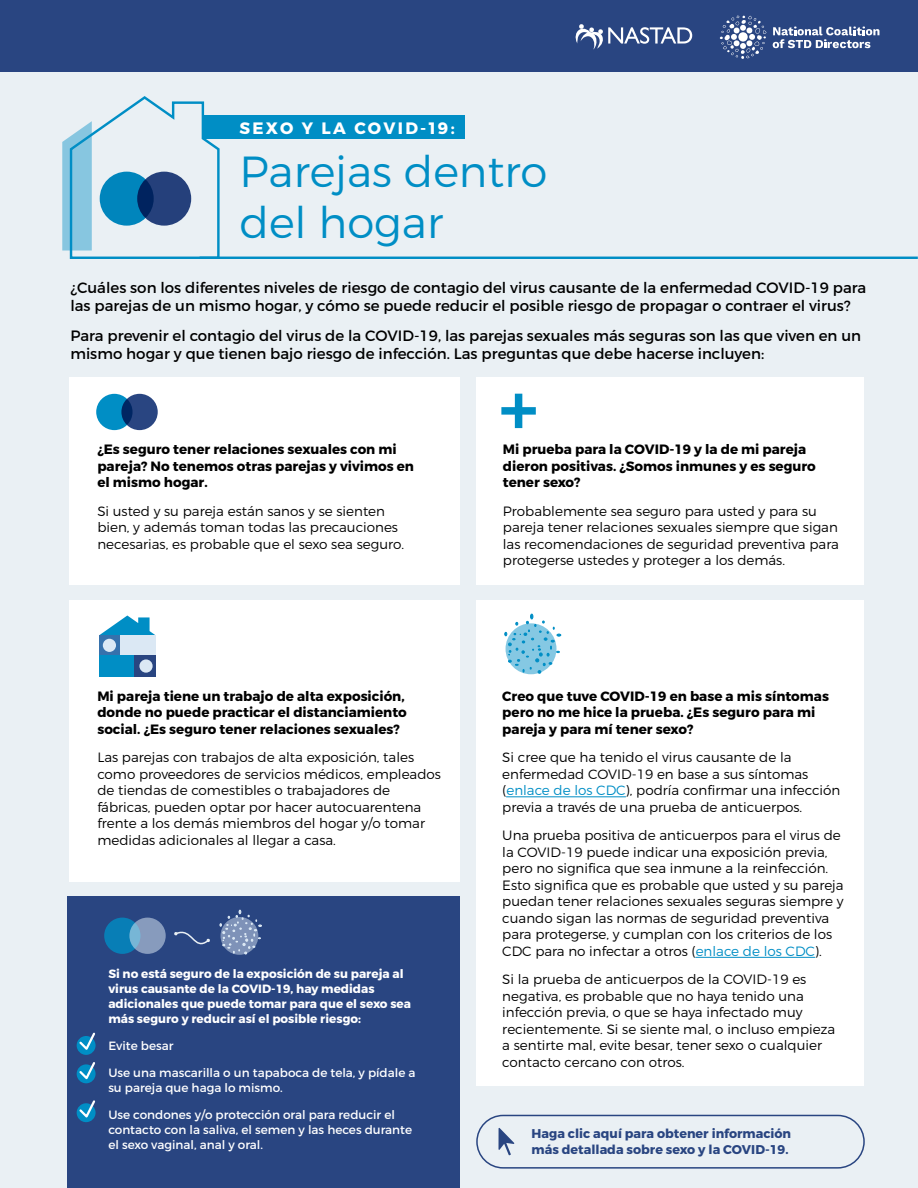
<style>
.page{position:relative;width:918px;height:1188px;background:#fff}
.page>*{position:absolute;margin:0;border:0;box-sizing:border-box;transform-origin:0 0}
.t1{font:300 43.5px/50.7px "Montserrat";color:#008ec5}
.t2{font:700 16.5px "Montserrat";letter-spacing:.14em;color:#fff}
.t3{font:15px/18px "Montserrat";color:#000}
.t4{font:300 13.5px/16.5px "Montserrat";color:#000}
.t5{font:700 13.5px/16.5px "Montserrat";color:#000}
.t6{font:700 12.75px/15.9px "Montserrat";color:#294581}
.t7{font:12px/15px "Montserrat";color:#fff}
.t8{font:700 12px/15px "Montserrat";color:#fff}
.s1{color:#008ec5}
</style>
<div class="page">
<div style="left:0;top:71px;width:918px;height:1116px;background:#eaf0f4"></div>
<div style="left:69px;top:378px;width:391px;height:207px;background:#fff"></div>
<div style="left:476px;top:378px;width:388px;height:207px;background:#fff"></div>
<div style="left:476px;top:601px;width:388px;height:485px;background:#fff"></div>
<div style="left:69px;top:601px;width:391px;height:281px;background:#fff"></div>
<div style="left:0;top:0;width:918px;height:71px;background:#294581"></div>
<div style="left:203px;top:115px;width:261px;height:24px;background:#008ec5"></div>
<svg style="left:575px;top:24px;width:117px;height:26px"></svg>
<div style="left:67px;top:896px;width:393px;height:292px;background:#294581"></div>
<svg style="left:77px;top:1036px;width:19px;height:19px"></svg>
<div style="left:77px;top:1064px;width:19px;height:19px;background:#008ec5;border-radius:50%"></div>
<svg style="left:77px;top:1032px;width:19px;height:21px"></svg>
<svg style="left:77px;top:1062px;width:19px;height:20px"></svg>
<div style="left:77px;top:1103px;width:19px;height:19px;background:#008ec5;border-radius:50%"></div>
<svg style="left:77px;top:1100px;width:19px;height:20px"></svg>
<svg style="left:720px;top:15px;width:47px;height:44px"></svg>
<svg style="left:773px;top:27px;width:106px;height:21px"></svg>
<hr style="left:506px;top:796px;width:120px;height:1px;background:#008ec5">
<hr style="left:696px;top:957px;width:119px;height:1px;background:#008ec5">
<svg style="left:99px;top:616px;width:56px;height:20px"></svg>
<div style="left:99px;top:655px;width:36px;height:22px;background:#008ec5"></div>
<div style="left:134px;top:655px;width:21px;height:22px;background:#294581"></div>
<div style="left:99px;top:636px;width:21px;height:19px;background:#3671ac"></div>
<div style="left:120px;top:636px;width:35px;height:19px;background:#dbe8f4"></div>
<div style="left:103px;top:639px;width:13px;height:13px;background:#dbe8f4;border-radius:50%"></div>
<div style="left:139px;top:659px;width:14px;height:14px;background:#dbe8f4;border-radius:50%"></div>
<svg style="left:504px;top:614px;width:57px;height:60px"></svg>
<svg style="left:220px;top:910px;width:42px;height:44px"></svg>
<div style="left:96px;top:394px;width:37px;height:36px;background:#008ec5;border-radius:50%"></div>
<svg style="left:121px;top:394px;width:37px;height:36px"></svg>
<div style="left:104px;top:918px;width:37px;height:36px;background:#087eb6;border-radius:50%"></div>
<svg style="left:129px;top:918px;width:37px;height:36px"></svg>
<svg style="left:501px;top:394px;width:35px;height:34px"></svg>
<svg style="left:62px;top:96px;width:159px;height:163px"></svg>
<hr style="left:200px;top:257px;width:718px;height:2px;background:#008ec5">
<svg style="left:174px;top:931px;width:36px;height:14px"></svg>
<div style="left:476px;top:1115px;width:389px;height:54px;border:2px solid #294581;border-radius:26px"></div>
<svg style="left:499px;top:1128px;width:16px;height:27px"></svg>
<p class="t2" style="left:240px;top:117px;width:217px">SEXO Y LA COVID-19:</p>
<h1 class="t1" style="left:240px;top:146px;width:309px">Parejas dentro del hogar</h1>
<p class="t3" style="left:70px;top:278px;width:797px">¿Cuáles son los diferentes niveles de riesgo de contagio del virus causante de la enfermedad COVID-19 para las parejas de un mismo hogar, y cómo se puede reducir el posible riesgo de propagar o contraer el virus?</p>
<p class="t3" style="left:70px;top:326px;width:792px">Para prevenir el contagio del virus de la COVID-19, las parejas sexuales más seguras son las que viven en un mismo hogar y que tienen bajo riesgo de infección. Las preguntas que debe hacerse incluyen:</p>
<p class="t5" style="left:97px;top:441px;width:318px">¿Es seguro tener relaciones sexuales con mi pareja? No tenemos otras parejas y vivimos en el mismo hogar.</p>
<p class="t4" style="left:97px;top:502px;width:308px">Si usted y su pareja están sanos y se sienten bien, y además toman todas las precauciones necesarias, es probable que el sexo sea seguro.</p>
<p class="t5" style="left:97px;top:688px;width:311px">Mi pareja tiene un trabajo de alta exposición, donde no puede practicar el distanciamiento social. ¿Es seguro tener relaciones sexuales?</p>
<p class="t4" style="left:97px;top:749px;width:345px">Las parejas con trabajos de alta exposición, tales como proveedores de servicios médicos, empleados de tiendas de comestibles o trabajadores de fábricas, pueden optar por hacer autocuarentena frente a los demás miembros del hogar y/o tomar medidas adicionales al llegar a casa.</p>
<p class="t8" style="left:108px;top:966px;width:304px">Si no está seguro de la exposición de su pareja al virus causante de la COVID-19, hay medidas adicionales que puede tomar para que el sexo sea más seguro y reducir así el posible riesgo:</p>
<p class="t7" style="left:108px;top:1038px;width:67px">Evite besar</p>
<p class="t7" style="left:108px;top:1065px;width:309px">Use una mascarilla o un tapaboca de tela, y pídale a su pareja que haga lo mismo.</p>
<p class="t7" style="left:108px;top:1107px;width:305px">Use condones y/o protección oral para reducir el contacto con la saliva, el semen y las heces durante el sexo vaginal, anal y oral.</p>
<p class="t5" style="left:503px;top:441px;width:315px">Mi prueba para la COVID-19 y la de mi pareja dieron positivas. ¿Somos inmunes y es seguro tener sexo?</p>
<p class="t4" style="left:503px;top:502px;width:337px">Probablemente sea seguro para usted y para su pareja tener relaciones sexuales siempre que sigan las recomendaciones de seguridad preventiva para protegerse ustedes y proteger a los demás.</p>
<p class="t5" style="left:502px;top:688px;width:328px">Creo que tuve COVID-19 en base a mis síntomas pero no me hice la prueba. ¿Es seguro para mi pareja y para mí tener sexo?</p>
<p class="t4" style="left:502px;top:749px;width:340px">Si cree que ha tenido el virus causante de la enfermedad COVID-19 en base a sus síntomas (<span class="s1">enlace de los CDC</span>), podría confirmar una infección previa a través de una prueba de anticuerpos.</p>
<p class="t4" style="left:502px;top:827px;width:343px">Una prueba positiva de anticuerpos para el virus de la COVID-19 puede indicar una exposición previa, pero no significa que sea inmune a la reinfección.<br>Esto significa que es probable que usted y su pareja puedan tener relaciones sexuales seguras siempre y cuando sigan las normas de seguridad preventiva para protegerse, y cumplan con los criterios de los CDC para no infectar a otros (<span class="s1">enlace de los CDC</span>).</p>
<p class="t4" style="left:502px;top:971px;width:335px">Si la prueba de anticuerpos de la COVID-19 es negativa, es probable que no haya tenido una infección previa, o que se haya infectado muy recientemente. Si se siente mal, o incluso empieza a sentirte mal, evite besar, tener sexo o cualquier contacto cercano con otros.</p>
<p class="t6" style="left:532px;top:1126px;width:261px">Haga clic aquí para obtener información más detallada sobre sexo y la COVID-19.</p>
</div>
